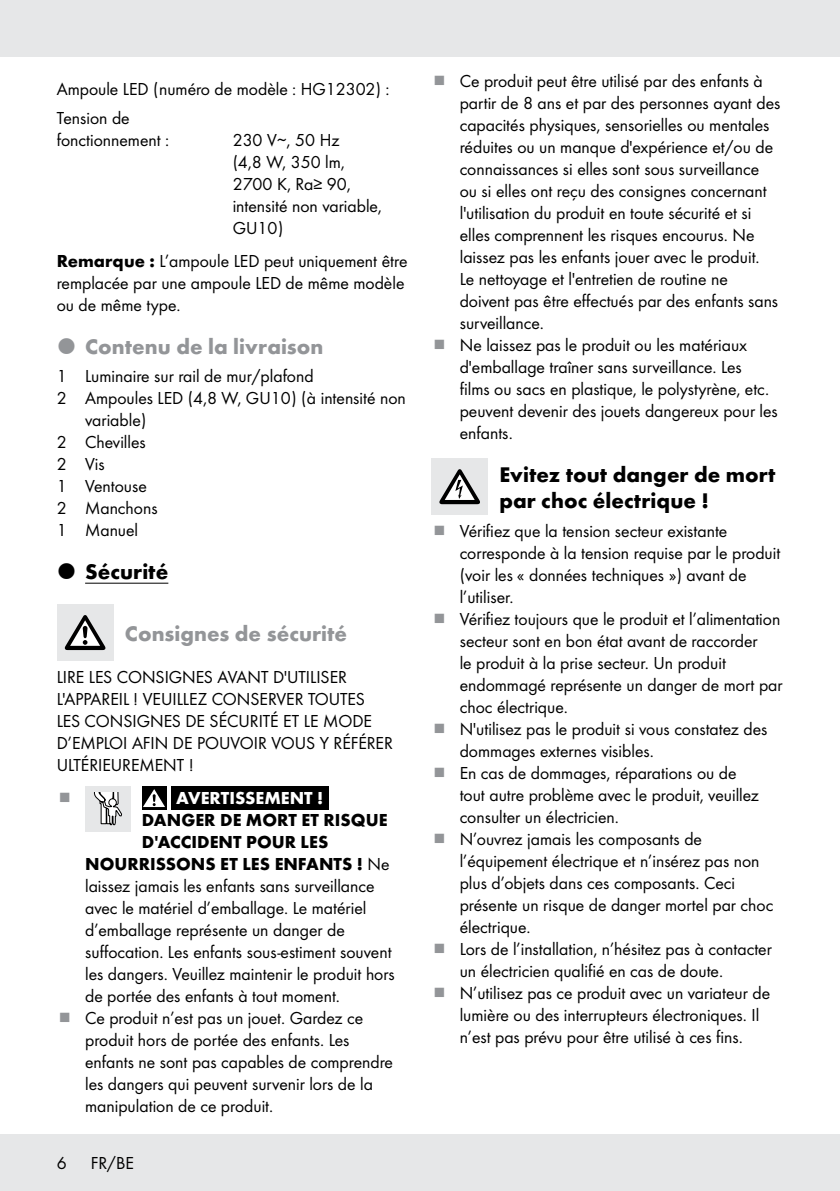
<style>
.page{position:relative;width:840px;height:1191px;background:#fff}
.page>*{position:absolute;margin:0;border:0;box-sizing:border-box;transform-origin:0 0}
.t1{font:700 22px/26px "Futura";color:#000}
.t2{font:700 22px "Futura";color:#939598}
.t3{font:18px/22px "Futura Boo";color:#000}
.t4{font:700 18px "Futura";color:#000}
.t5{font:700 18px "Futura";color:#fff}
.s1{font-family:"Futura";font-weight:700}
.s2{font-family:"Futura Boo";font-weight:400}
</style>
<div class="page">
<div style="left:0;top:1134px;width:839px;height:57px;background:#e6e7e8"></div>
<div style="left:0;top:0;width:839px;height:57px;background:#e6e7e8"></div>
<hr style="left:85px;top:582px;width:83px;height:1px;background:#000">
<div style="left:57px;top:604px;width:56px;height:57px;background:#e6e7e8"></div>
<svg style="left:65px;top:615px;width:40px;height:35px"></svg>
<div style="left:85px;top:786px;width:45px;height:45px;background:#e6e7e8"></div>
<svg style="left:93px;top:792px;width:29px;height:33px"></svg>
<div style="left:142px;top:786px;width:24px;height:24px;background:#000"></div>
<svg style="left:143px;top:789px;width:22px;height:18px"></svg>
<div style="left:171px;top:786px;width:157px;height:23px;background:#000"></div>
<div style="left:431px;top:458px;width:57px;height:57px;background:#e6e7e8"></div>
<svg style="left:439px;top:469px;width:40px;height:35px"></svg>
<p class="t3" style="left:57px;top:73px;width:334px;line-height:29.2px">Ampoule LED (numéro de modèle : HG12302) :<br>Tension de</p>
<p class="t3" style="left:57px;top:128px;width:114px">fonctionnement :</p>
<p class="t3" style="left:232px;top:128px;width:151px">230 V∼, 50 Hz<br>(4,8 W, 350 lm,<br>2700 K, Ra≥ 90, intensité non variable,<br>GU10)</p>
<p class="t3" style="left:57px;top:249px;width:352px"><span class="s1">Remarque :</span> L’ampoule LED peut uniquement être remplacée par une ampoule LED de même modèle ou de même type.</p>
<p class="t2" style="left:85px;top:331px;width:240px">Contenu de la livraison</p>
<p class="t3" style="left:57px;top:364px;width:258px">1 Luminaire sur rail de mur/plafond</p>
<p class="t3" style="left:57px;top:386px;width:350px">2 Ampoules LED (4,8 W, GU10) (à intensité non</p>
<p class="t3" style="left:85px;top:408px;width:63px">variable)</p>
<p class="t3" style="left:57px;top:430px;width:91px">2 Chevilles</p>
<p class="t3" style="left:57px;top:452px;width:49px">2 Vis</p>
<p class="t3" style="left:57px;top:474px;width:92px">1 Ventouse</p>
<p class="t3" style="left:57px;top:496px;width:102px">2 Manchons</p>
<p class="t3" style="left:57px;top:518px;width:83px">1 Manuel</p>
<p class="t1" style="left:85px;top:557px;width:85px">Sécurité</p>
<p class="t2" style="left:125px;top:617px;width:224px">Consignes de sécurité</p>
<p class="t3" style="left:57px;top:665px;width:337px">LIRE LES CONSIGNES AVANT D'UTILISER L'APPAREIL ! VEUILLEZ CONSERVER TOUTES<br>LES CONSIGNES DE SÉCURITÉ ET LE MODE D’EMPLOI AFIN DE POUVOIR VOUS Y RÉFÉRER ULTÉRIEUREMENT !</p>
<p class="t5" style="left:176px;top:785px;width:148px">AVERTISSEMENT !</p>
<p class="t4" style="left:142px;top:807px;width:247px">DANGER DE MORT ET RISQUE</p>
<p class="t4" style="left:142px;top:829px;width:188px">D'ACCIDENT POUR LES</p>
<p class="t4" style="left:85px;top:851px;width:306px">NOURRISSONS ET LES ENFANTS ! <span class="s2">Ne</span></p>
<p class="t3" style="left:85px;top:874px;width:311px">laissez jamais les enfants sans surveillance avec le matériel d’emballage. Le matériel d’emballage représente un danger de suffocation. Les enfants sous-estiment souvent les dangers. Veuillez maintenir le produit hors de portée des enfants à tout moment.<br>Ce produit n’est pas un jouet. Gardez ce produit hors de portée des enfants. Les enfants ne sont pas capables de comprendre les dangers qui peuvent survenir lors de la manipulation de ce produit.</p>
<p class="t3" style="left:57px;top:1151px;width:11px">6</p>
<p class="t3" style="left:91px;top:1151px;width:45px">FR/BE</p>
<p class="t3" style="left:459px;top:69px;width:322px">Ce produit peut être utilisé par des enfants à partir de 8 ans et par des personnes ayant des capacités physiques, sensorielles ou mentales réduites ou un manque d'expérience et/ou de connaissances si elles sont sous surveillance ou si elles ont reçu des consignes concernant l'utilisation du produit en toute sécurité et si elles comprennent les risques encourus. Ne laissez pas les enfants jouer avec le produit.<br>Le nettoyage et l'entretien de routine ne doivent pas être effectués par des enfants sans surveillance.<br>Ne laissez pas le produit ou les matériaux d'emballage traîner sans surveillance. Les<br>films ou sacs en plastique, le polystyrène, etc. peuvent devenir des jouets dangereux pour les enfants.</p>
<p class="t1" style="left:499px;top:460px;width:277px">Evitez tout danger de mort par choc électrique !</p>
<p class="t3" style="left:459px;top:519px;width:324px">Vérifiez que la tension secteur existante corresponde à la tension requise par le produit (voir les « données techniques ») avant de l’utiliser.<br>Vérifiez toujours que le produit et l’alimentation secteur sont en bon état avant de raccorder<br>le produit à la prise secteur. Un produit endommagé représente un danger de mort par choc électrique.<br>N'utilisez pas le produit si vous constatez des dommages externes visibles.<br>En cas de dommages, réparations ou de<br>tout autre problème avec le produit, veuillez consulter un électricien.<br>N’ouvrez jamais les composants de l’équipement électrique et n’insérez pas non plus d’objets dans ces composants. Ceci présente un risque de danger mortel par choc électrique.<br>Lors de l’installation, n’hésitez pas à contacter un électricien qualifié en cas de doute.<br>N’utilisez pas ce produit avec un variateur de lumière ou des interrupteurs électroniques. Il n’est pas prévu pour être utilisé à ces fins.</p>
</div>
